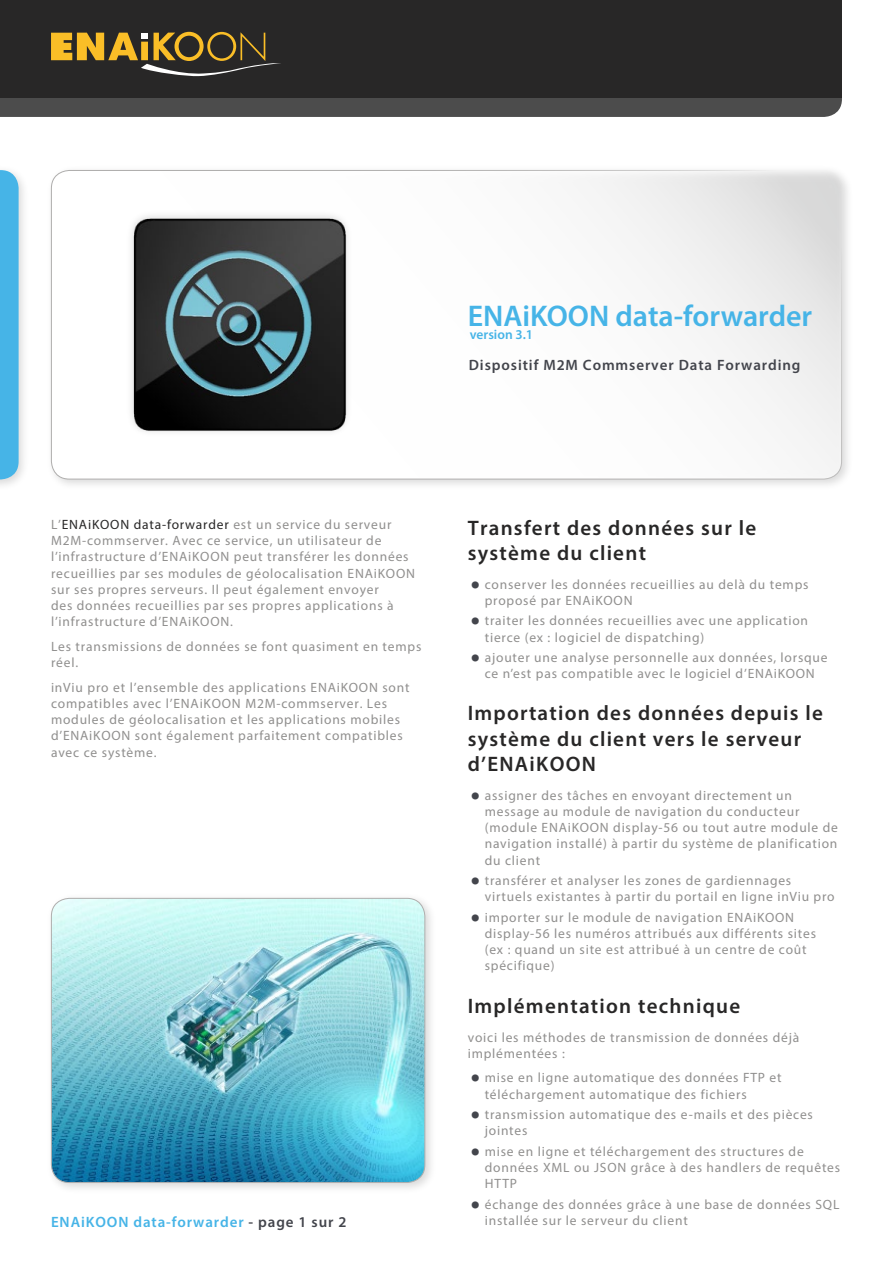
<style>
.page{position:relative;width:893px;height:1263px;background:#fff}
.page>*{position:absolute;margin:0;border:0;box-sizing:border-box;transform-origin:0 0}
.t1{font:600 30px "Myriad Pro";color:#46b4e7}
.t2{font:600 21px/25.2px "Myriad Pro";letter-spacing:.06em;color:#282727}
.t3{font:600 15px "Myriad Pro";letter-spacing:.06em;color:#43454c}
.t4{font:600 15px "Myriad Pro";letter-spacing:.06em;color:#46b4e7}
.t5{font:13.5px/16.2px "Myriad Pro";letter-spacing:.06em;color:#908f8e}
.t6{font:600 13.5px "Myriad Pro";color:#46b4e7}
.s1{color:#282727}
.s2{color:#43454c}
.s3{font-weight:700;font-size:27px;color:#43454c}
</style>
<div class="page">
<div style="left:45px;top:164px;width:808px;height:327px;background:#000;opacity:.15"></div>
<svg style="left:51px;top:170px;width:791px;height:309px"></svg>
<div style="left:0;top:0;width:842px;height:98px;background:#282727"></div>
<div style="left:0;top:164px;width:30px;height:327px;background:#000;opacity:.15"></div>
<svg style="left:0;top:170px;width:19px;height:309px;background:#4cb6e7"></svg>
<svg style="left:0;top:32px;width:842px;height:85px"></svg>
<div style="left:45px;top:892px;width:392px;height:302px;background:#000;opacity:.15"></div>
<img style="left:51px;top:898px;width:374px;height:284px">
<div style="left:51px;top:898px;width:374px;height:285px;border:1px solid #afaead;border-radius:18px"></div>
<div style="left:125px;top:210px;width:228px;height:229px;background:#fbfbfb"></div>
<img style="left:132px;top:216px;width:215px;height:216px">
<h1 class="t1" style="left:468px;top:297px;width:346px">ENAiKOON data-forwarder</h1>
<p class="t6" style="left:470px;top:326px;width:65px">version 3.1</p>
<p class="t3" style="left:469px;top:355px;width:333px">Dispositif M2M Commserver Data Forwarding</p>
<p class="t5" style="left:51px;top:516px;width:365px">L’<span class="s1">ENAiKOON data-forwarder</span> est un service du serveur M2M-commserver. Avec ce service, un utilisateur de l’infrastructure d’ENAiKOON peut transférer les données recueillies par ses modules de géolocalisation ENAiKOON sur ses propres serveurs. Il peut également envoyer<br>des données recueillies par ses propres applications à l’infrastructure d’ENAiKOON.</p>
<p class="t5" style="left:51px;top:638px;width:372px">Les transmissions de données se font quasiment en temps réel.</p>
<p class="t5" style="left:51px;top:679px;width:360px">inViu pro et l’ensemble des applications ENAiKOON sont compatibles avec l’ENAiKOON M2M-commserver. Les modules de géolocalisation et les applications mobiles d’ENAiKOON sont également parfaitement compatibles avec ce système.</p>
<p class="t4" style="left:51px;top:1213px;width:297px">ENAiKOON data-forwarder <span class="s2">- page 1 sur 2</span></p>
<h2 class="t2" style="left:468px;top:514px;width:290px">Transfert des données sur le système du client</h2>
<p class="t5" style="left:485px;top:576px;width:325px;text-indent:-14px"><span class="s3">•</span> conserver les données recueillies au delà du temps proposé par ENAiKOON</p>
<p class="t5" style="left:485px;top:612px;width:325px;text-indent:-14px"><span class="s3">•</span> traiter les données recueillies avec une application tierce (ex : logiciel de dispatching)</p>
<p class="t5" style="left:471px;top:649px;width:358px;text-align:center"><span class="s3">•</span> ajouter une analyse personnelle aux données, lorsque ce n’est pas compatible avec le logiciel d’ENAiKOON</p>
<h2 class="t2" style="left:468px;top:700px;width:357px">Importation des données depuis le système du client vers le serveur d’ENAiKOON</h2>
<p class="t5" style="left:485px;top:787px;width:355px;text-indent:-14px"><span class="s3">•</span> assigner des tâches en envoyant directement un message au module de navigation du conducteur (module ENAiKOON display-56 ou tout autre module de navigation installé) à partir du système de planification du client</p>
<p class="t5" style="left:485px;top:872px;width:351px;text-indent:-14px"><span class="s3">•</span> transférer et analyser les zones de gardiennages virtuels existantes à partir du portail en ligne inViu pro</p>
<p class="t5" style="left:485px;top:909px;width:333px;text-indent:-14px"><span class="s3">•</span> importer sur le module de navigation ENAiKOON display-56 les numéros attribués aux différents sites (ex : quand un site est attribué à un centre de coût spécifique)</p>
<h2 class="t2" style="left:468px;top:992px;width:274px">Implémentation technique</h2>
<p class="t5" style="left:468px;top:1029px;width:333px">voici les méthodes de transmission de données déjà implémentées :</p>
<p class="t5" style="left:485px;top:1069px;width:298px;text-indent:-14px"><span class="s3">•</span> mise en ligne automatique des données FTP et téléchargement automatique des fichiers</p>
<p class="t5" style="left:485px;top:1106px;width:330px;text-indent:-14px"><span class="s3">•</span> transmission automatique des e-mails et des pièces jointes</p>
<p class="t5" style="left:485px;top:1143px;width:357px;text-indent:-14px"><span class="s3">•</span> mise en ligne et téléchargement des structures de données XML ou JSON grâce à des handlers de requêtes<br>HTTP</p>
<p class="t5" style="left:485px;top:1196px;width:356px;text-indent:-14px"><span class="s3">•</span> échange des données grâce à une base de données SQL installée sur le serveur du client</p>
</div>
